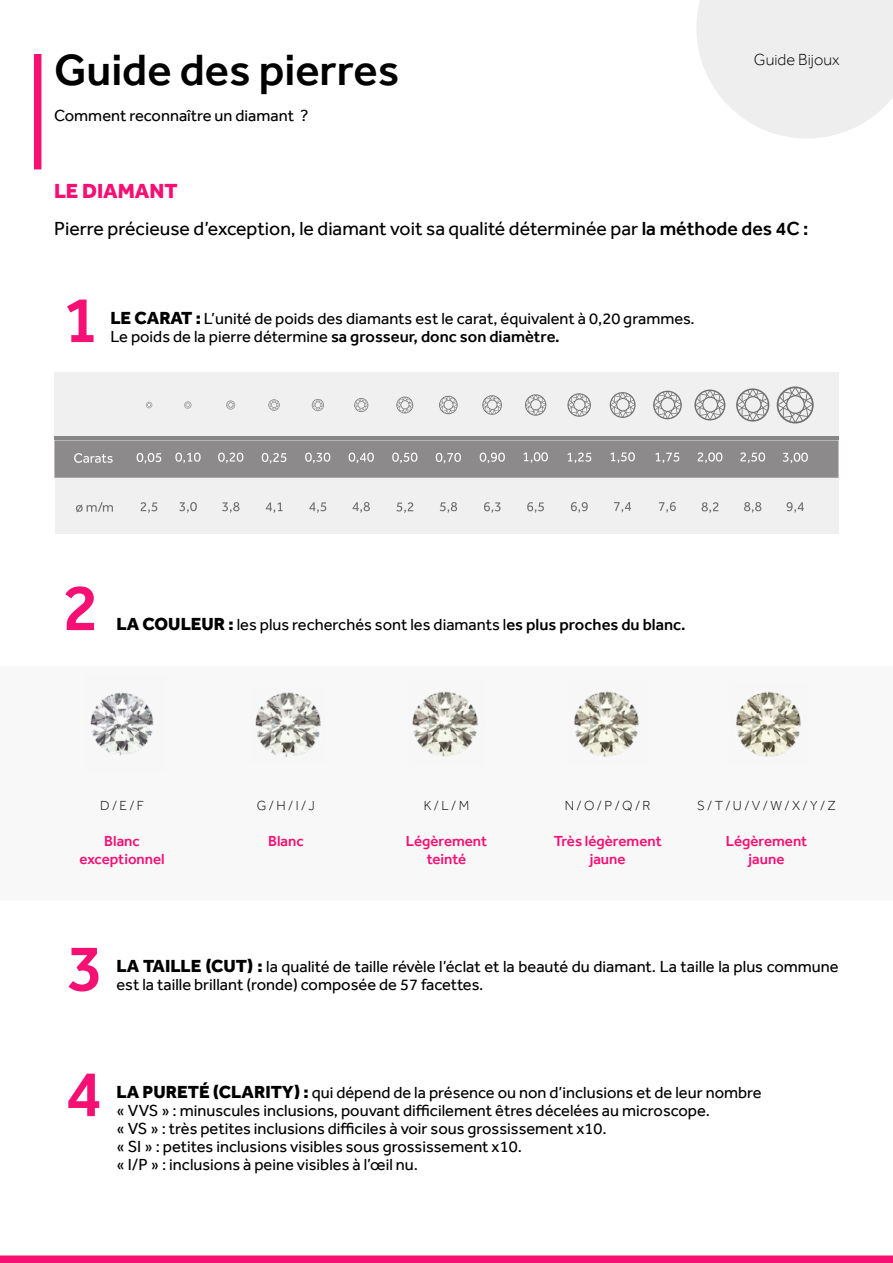
<style>
.page{position:relative;width:893px;height:1263px;background:#fff}
.page>*{position:absolute;margin:0;border:0;box-sizing:border-box;transform-origin:0 0}
.t1{font:500 67.5px/125.9px "Effra";color:#f71073}
.t2{font:500 45px "Effra";color:#000}
.t3{font:800 21px "Effra";color:#f70f73}
.t4{font:19.5px "Effra";color:#000}
.t5{font:16.5px/18px "Effra";color:#000}
.t6{font:300 16.5px "Effra";color:#000}
.t7{font:500 15px/18px "Effra";color:#f70f73;text-align:center}
.t8{font:300 13.5px "Effra";color:#000}
.s1{font-weight:500}
.s2{font-weight:800;font-size:18px}
</style>
<div class="page">
<svg style="left:697px;top:0;width:196px;height:138px;background:#f0f0f0"></svg>
<div style="left:34px;top:54px;width:7px;height:115px;background:#f71073"></div>
<div style="left:0;top:666px;width:893px;height:234px;background:#f8f8f8"></div>
<div style="left:0;top:1255px;width:893px;height:8px;background:#f71073"></div>
<div style="left:54px;top:372px;width:784px;height:68px;background:#f0f0f0"></div>
<div style="left:55px;top:477px;width:783px;height:57px;background:#f0f0f0"></div>
<svg style="left:777px;top:386px;width:37px;height:38px"></svg>
<svg style="left:736px;top:388px;width:33px;height:34px"></svg>
<svg style="left:694px;top:389px;width:31px;height:31px"></svg>
<svg style="left:653px;top:391px;width:29px;height:28px"></svg>
<svg style="left:610px;top:392px;width:26px;height:26px"></svg>
<svg style="left:567px;top:393px;width:24px;height:24px"></svg>
<svg style="left:525px;top:394px;width:21px;height:22px"></svg>
<svg style="left:482px;top:395px;width:20px;height:20px"></svg>
<svg style="left:439px;top:396px;width:19px;height:18px"></svg>
<svg style="left:396px;top:397px;width:17px;height:16px"></svg>
<svg style="left:354px;top:398px;width:14px;height:14px"></svg>
<svg style="left:312px;top:399px;width:12px;height:12px"></svg>
<svg style="left:268px;top:399px;width:12px;height:12px"></svg>
<svg style="left:226px;top:400px;width:9px;height:9px"></svg>
<svg style="left:184px;top:401px;width:7px;height:8px"></svg>
<svg style="left:146px;top:402px;width:6px;height:6px"></svg>
<svg style="left:787px;top:502px;width:17px;height:11px"></svg>
<svg style="left:744px;top:502px;width:17px;height:11px"></svg>
<svg style="left:702px;top:502px;width:16px;height:11px"></svg>
<svg style="left:659px;top:502px;width:17px;height:10px"></svg>
<svg style="left:614px;top:502px;width:17px;height:10px"></svg>
<svg style="left:571px;top:502px;width:17px;height:11px"></svg>
<svg style="left:527px;top:502px;width:17px;height:11px"></svg>
<svg style="left:484px;top:502px;width:17px;height:11px"></svg>
<svg style="left:440px;top:502px;width:17px;height:11px"></svg>
<svg style="left:396px;top:502px;width:17px;height:11px"></svg>
<svg style="left:353px;top:502px;width:17px;height:11px"></svg>
<svg style="left:309px;top:502px;width:17px;height:11px"></svg>
<svg style="left:266px;top:502px;width:16px;height:11px"></svg>
<svg style="left:222px;top:502px;width:17px;height:11px"></svg>
<svg style="left:179px;top:502px;width:18px;height:11px"></svg>
<svg style="left:141px;top:502px;width:16px;height:11px"></svg>
<svg style="left:76px;top:502px;width:37px;height:10px"></svg>
<svg style="left:54px;top:436px;width:784px;height:42px;background:#929090"></svg>
<img style="left:90px;top:692px;width:64px;height:64px">
<img style="left:736px;top:691px;width:65px;height:66px">
<img style="left:574px;top:691px;width:65px;height:66px">
<img style="left:412px;top:691px;width:66px;height:66px">
<img style="left:255px;top:692px;width:66px;height:65px">
<h2 class="t2" style="left:54px;top:43px;width:347px">Guide des pierres</h2>
<p class="t5" style="left:54px;top:106px;width:256px">Comment reconnaître un diamant ?</p>
<p class="t6" style="left:754px;top:49px;width:87px">Guide Bijoux</p>
<p class="t3" style="left:54px;top:179px;width:125px">LE DIAMANT</p>
<p class="t4" style="left:54px;top:216px;width:756px">Pierre précieuse d’exception, le diamant voit sa qualité déterminée par <span class="s1">la méthode des 4C :</span></p>
<h1 class="t1" style="left:62px;top:256px;width:38px">1</h1>
<p class="t5" style="left:110px;top:309px;width:586px"><span class="s2">LE CARAT :</span> L’unité de poids des diamants est le carat, équivalent à 0,20 grammes.<br>Le poids de la pierre détermine <span class="s1">sa grosseur, donc son diamètre.</span></p>
<h1 class="t1" style="left:62px;top:544px;width:38px">2</h1>
<p class="t5" style="left:116px;top:615px;width:571px"><span class="s2">LA COULEUR :</span> les plus recherchés sont les diamants l<span class="s1">es plus proches du blanc.</span></p>
<p class="t8" style="left:100px;top:798px;width:45px">D / E / F</p>
<p class="t7" style="left:79px;top:832px;width:87px">Blanc exceptionnel</p>
<p class="t8" style="left:257px;top:798px;width:60px">G / H / I / J</p>
<p class="t7" style="left:268px;top:832px;width:37px">Blanc</p>
<p class="t8" style="left:424px;top:798px;width:47px">K / L / M</p>
<p class="t7" style="left:406px;top:832px;width:83px">Légèrement teinté</p>
<p class="t8" style="left:565px;top:798px;width:87px">N / O / P / Q / R</p>
<p class="t7" style="left:554px;top:832px;width:110px">Très légèrement jaune</p>
<p class="t8" style="left:697px;top:798px;width:140px">S / T / U / V / W / X / Y / Z</p>
<p class="t7" style="left:726px;top:832px;width:83px">Légèrement jaune</p>
<h1 class="t1" style="left:66px;top:904px;width:40px">3<br>4</h1>
<p class="t5" style="left:116px;top:957px;width:724px"><span class="s2">LA TAILLE (CUT) :</span> la qualité de taille révèle l’éclat et la beauté du diamant. La taille la plus commune est la taille brillant (ronde) composée de 57 facettes.</p>
<p class="t5" style="left:116px;top:1083px;width:647px"><span class="s2">LA PURETÉ (CLARITY) :</span> qui dépend de la présence ou non d’inclusions et de leur nombre « VVS » : minuscules inclusions, pouvant difficilement êtres décelées au microscope.<br>« VS » : très petites inclusions difficiles à voir sous grossissement x10.<br>« SI » : petites inclusions visibles sous grossissement x10.<br>« I/P » : inclusions à peine visibles à l’œil nu.</p>
</div>
